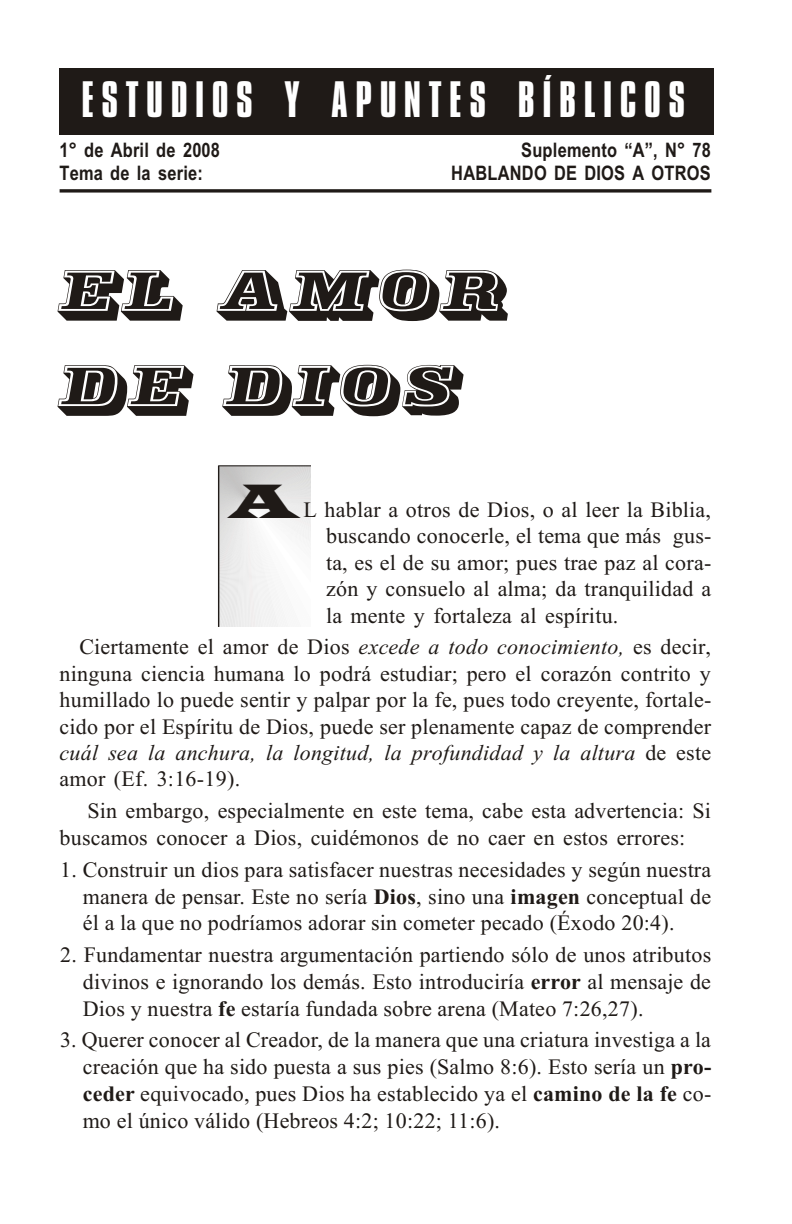
<style>
.page{position:relative;width:792px;height:1224px;background:#fff}
.page>*{position:absolute;margin:0;border:0;box-sizing:border-box;transform-origin:0 0}
.t1{font:56px/95.2px "Decorated 035 BT";letter-spacing:.02em;color:#1f1a17}
.t2{font:50px "Wide Latin";color:#1f1a17}
.t3{font:44px "Compacta BT";letter-spacing:.17em;color:#fff}
.t4{font:22px/26.4px "Times New Roman";letter-spacing:.01em;color:#1f1a17;text-align:justify}
.t5{font:700 20px "Arial Narrow";letter-spacing:.01em;color:#1f1a17}
.s1{font-style:italic}
.s2{font-weight:700}
</style>
<div class="page">
<svg style="left:220px;top:467px;width:91px;height:160px"></svg>
<hr style="left:219px;top:466px;width:92px;height:1px;background:#1f1a17">
<hr style="left:218px;top:466px;width:1px;height:161px;background:#1f1a17">
<hr style="left:219px;top:466px;width:1px;height:161px;background:#1f1a17">
<svg style="left:60px;top:189px;width:651px;height:4px;background:#423e3b"></svg>
<div style="left:60px;top:68px;width:654px;height:66px;background:#1f1a17"></div>
<h3 class="t3" style="left:81px;top:84px;width:605px">ESTUDIOS Y APUNTES BÍBLICOS</h3>
<p class="t5" style="left:60px;top:143px;width:162px">1° de Abril de 2008</p>
<p class="t5" style="left:521px;top:143px;width:191px">Su ple men to “A”, N° 78</p>
<p class="t5" style="left:60px;top:166px;width:145px">Tema de la se rie:</p>
<p class="t5" style="left:451px;top:166px;width:261px">HABLANDO DE DIOS A OTROS</p>
<h1 class="t1" style="left:60px;top:249px;width:451px">EL AMOR<br>DE DIOS</h1>
<h2 class="t2" style="left:230px;top:483px;width:69px">A</h2>
<p class="t4" style="left:326px;top:499px;width:387px;text-indent:-23px">L ha blar a otros de Dios, o al leer la Bi blia, bus can do co no cerle, el te ma que más gus&shy;ta, es el de su amor; pues trae paz al co ra - zón y con sue lo al al ma; da tran qui li dad a la men te y for ta le za al es pí ri tu.</p>
<p class="t4" style="left:60px;top:636px;width:653px;text-indent:20px">Cier ta men te el amor de Dios <span class="s1">ex ce de a to do co no ci mien to,</span> es de cir, nin gu na cien cia hu ma na lo po drá es tu diar; pe ro el co ra zón con tri to y hu mi lla do lo pue de sen tir y pal par por la fe, pues to do creyen te, for ta le - ci do por el Espí ri tu de Dios, puede ser ple na men te ca paz de compren der <span class="s1">cuál sea la an chu ra, la lon gi tud, la pro fun di dad y la al tu ra</span> de es te amor (Ef. 3:16-19).</p>
<p class="t4" style="left:60px;top:800px;width:653px;text-indent:28px">Sin em bar go, es pe cial men te en es te te ma, ca be es ta ad ver ten cia: Si bus ca mos co no cer a Dios, cui dé mo nos de no caer en estos erro res:</p>
<p class="t4" style="left:83px;top:858px;width:630px;text-indent:-23px">1. Cons truir un dios pa ra sa tis fa cer nues tras ne ce si da des y se gún nues tra ma ne ra de pen sar. Este no se ría <span class="s2">Dios</span>, si no una <span class="s2">ima gen</span> con cep tual de él a la que no po dría mos ado rar sin co me ter peca do (Éxo do 20:4).</p>
<p class="t4" style="left:83px;top:943px;width:630px;text-indent:-23px">2. Fun da men tar nues tra ar gu men ta ción par tien do só lo de unos atri bu tos di vi nos e ig no ran do los de más. Esto in tro du ci ría <span class="s2">error</span> al men sa je de Dios y nues tra <span class="s2">fe</span> es ta ría fun dada so bre are na (Ma teo 7:26,27).</p>
<p class="t4" style="left:83px;top:1029px;width:630px;text-indent:-23px">3. Que rer co no cer al Crea dor, de la ma ne ra que una cria tu ra in ves ti ga a la crea ción que ha sido pues ta a sus pies (Sal mo 8:6). Esto sería un <span class="s2">pro - ce der</span> equi vo ca do, pues Dios ha es ta ble ci do ya el <span class="s2">ca mi no de la fe</span> co - mo el úni co vá li do (Hebreos 4:2; 10:22; 11:6).</p>
</div>
